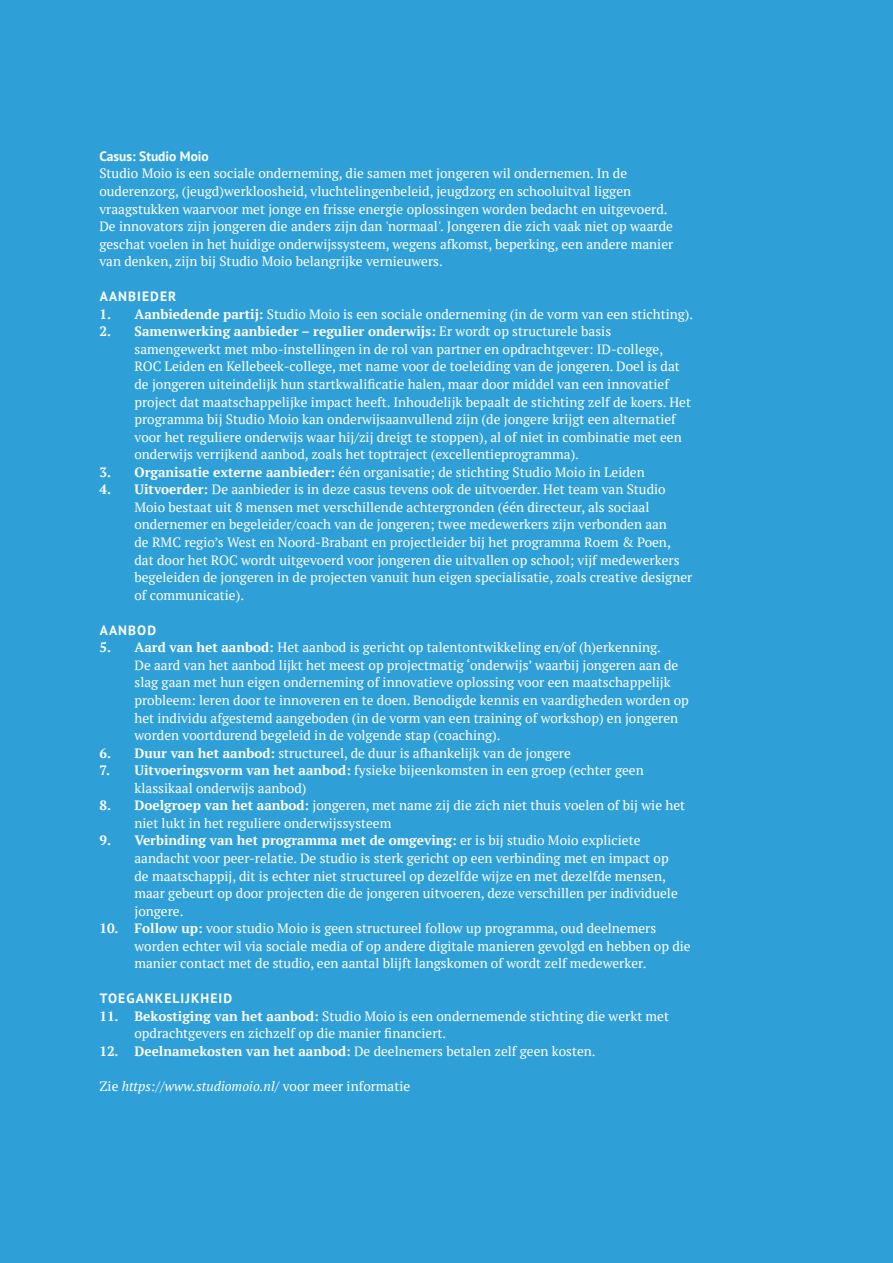
<style>
.page{position:relative;width:893px;height:1263px;background:#2fa0d7}
.page>*{position:absolute;margin:0;border:0;box-sizing:border-box;transform-origin:0 0}
.DO_platte_tekst{font:13.5px/17.5px "PT Serif";color:#fff}
.DO_platte_tekst-2{font:italic 13.5px "PT Serif";color:#fff}
.DO_platte_tekst-3{font:700 13.5px "PT Sans";letter-spacing:.08em;color:#fff}
.DO_platte_tekst-4{font:700 13.5px "PT Sans";color:#fff}
.s1{font-weight:700}
.s2{font-style:normal}
</style>
<div class="page">
<p class="DO_platte_tekst-4" style="left:99px;top:147px;width:111px">Casus: Studio Moio</p>
<p class="DO_platte_tekst" style="left:99px;top:165px;width:575px">Studio Moio is een sociale onderneming, die samen met jongeren wil ondernemen. In de ouderenzorg, (jeugd)werkloosheid, vluchtelingenbeleid, jeugdzorg en schooluitval liggen vraagstukken waarvoor met jonge en frisse energie oplossingen worden bedacht en uitgevoerd.<br>De innovators zijn jongeren die anders zijn dan 'normaal'. Jongeren die zich vaak niet op waarde geschat voelen in het huidige onderwijssysteem, wegens afkomst, beperking, een andere manier van denken, zijn bij Studio Moio belangrijke vernieuwers.</p>
<p class="DO_platte_tekst-3" style="left:100px;top:288px;width:78px">AANBIEDER</p>
<p class="DO_platte_tekst" style="left:99px;top:305px;width:595px"><span class="s1">1. Aanbiedende partij:</span> Studio Moio is een sociale onderneming (in de vorm van een stichting).</p>
<p class="DO_platte_tekst" style="left:134px;top:323px;width:558px;text-indent:-35px"><span class="s1">2. Samenwerking aanbieder – regulier onderwijs:</span> Er wordt op structurele basis samengewerkt met mbo-instellingen in de rol van partner en opdrachtgever: ID-college, ROC Leiden en Kellebeek-college, met name voor de toeleiding van de jongeren. Doel is dat de jongeren uiteindelijk hun startkwalificatie halen, maar door middel van een innovatief project dat maatschappelijke impact heeft. Inhoudelijk bepaalt de stichting zelf de koers. Het programma bij Studio Moio kan onderwijsaanvullend zijn (de jongere krijgt een alternatief voor het reguliere onderwijs waar hij/zij dreigt te stoppen), al of niet in combinatie met een onderwijs verrijkend aanbod, zoals het toptraject (excellentieprogramma).</p>
<p class="DO_platte_tekst" style="left:99px;top:463px;width:547px"><span class="s1">3. Organisatie externe aanbieder:</span> één organisatie; de stichting Studio Moio in Leiden</p>
<p class="DO_platte_tekst" style="left:134px;top:481px;width:559px;text-indent:-35px"><span class="s1">4. Uitvoerder:</span> De aanbieder is in deze casus tevens ook de uitvoerder. Het team van Studio Moio bestaat uit 8 mensen met verschillende achtergronden (één directeur, als sociaal ondernemer en begeleider/coach van de jongeren; twee medewerkers zijn verbonden aan<br>de RMC regio’s West en Noord-Brabant en projectleider bij het programma Roem &amp; Poen, dat door het ROC wordt uitgevoerd voor jongeren die uitvallen op school; vijf medewerkers begeleiden de jongeren in de projecten vanuit hun eigen specialisatie, zoals creative designer of communicatie).</p>
<p class="DO_platte_tekst-3" style="left:100px;top:621px;width:58px">AANBOD</p>
<p class="DO_platte_tekst" style="left:134px;top:639px;width:556px;text-indent:-35px"><span class="s1">5. Aard van het aanbod:</span> Het aanbod is gericht op talentontwikkeling en/of (h)erkenning.<br>De aard van het aanbod lijkt het meest op projectmatig ‘onderwijs’ waarbij jongeren aan de slag gaan met hun eigen onderneming of innovatieve oplossing voor een maatschappelijk probleem: leren door te innoveren en te doen. Benodigde kennis en vaardigheden worden op het individu afgestemd aangeboden (in de vorm van een training of workshop) en jongeren worden voortdurend begeleid in de volgende stap (coaching).</p>
<p class="DO_platte_tekst" style="left:99px;top:744px;width:473px"><span class="s1">6. Duur van het aanbod:</span> structureel, de duur is afhankelijk van de jongere</p>
<p class="DO_platte_tekst" style="left:134px;top:761px;width:511px;text-indent:-35px"><span class="s1">7. Uitvoeringsvorm van het aanbod:</span> fysieke bijeenkomsten in een groep (echter geen klassikaal onderwijs aanbod)</p>
<p class="DO_platte_tekst" style="left:134px;top:796px;width:552px;text-indent:-35px"><span class="s1">8. Doelgroep van het aanbod:</span> jongeren, met name zij die zich niet thuis voelen of bij wie het niet lukt in het reguliere onderwijssysteem</p>
<p class="DO_platte_tekst" style="left:134px;top:832px;width:545px;text-indent:-35px"><span class="s1">9. Verbinding van het programma met de omgeving:</span> er is bij studio Moio expliciete aandacht voor peer-relatie. De studio is sterk gericht op een verbinding met en impact op de maatschappij, dit is echter niet structureel op dezelfde wijze en met dezelfde mensen, maar gebeurt op door projecten die de jongeren uitvoeren, deze verschillen per individuele jongere.</p>
<p class="DO_platte_tekst" style="left:134px;top:919px;width:558px;text-indent:-35px"><span class="s1">10. Follow up:</span> voor studio Moio is geen structureel follow up programma, oud deelnemers worden echter wil via sociale media of op andere digitale manieren gevolgd en hebben op die manier contact met de studio, een aantal blijft langskomen of wordt zelf medewerker.</p>
<p class="DO_platte_tekst-3" style="left:100px;top:990px;width:134px">TOEGANKELIJKHEID</p>
<p class="DO_platte_tekst" style="left:134px;top:1007px;width:536px;text-indent:-35px"><span class="s1">11. Bekostiging van het aanbod:</span> Studio Moio is een ondernemende stichting die werkt met opdrachtgevers en zichzelf op die manier financiert.</p>
<p class="DO_platte_tekst" style="left:99px;top:1042px;width:498px"><span class="s1">12. Deelnamekosten van het aanbod:</span> De deelnemers betalen zelf geen kosten.</p>
<p class="DO_platte_tekst-2" style="left:99px;top:1078px;width:312px"><span class="s2">Zie</span> https://www.studiomoio.nl/ <span class="s2">voor meer informatie</span></p>
</div>
